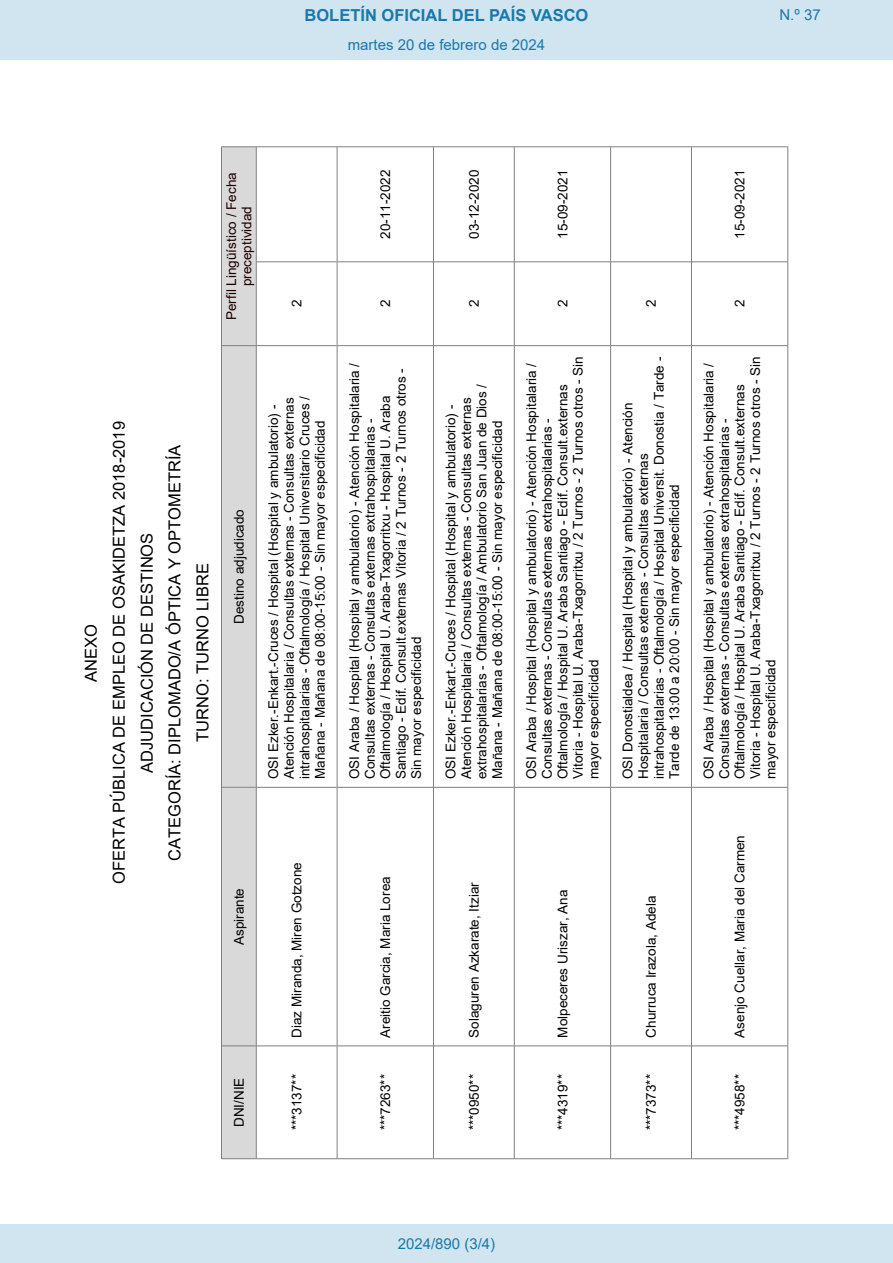
<style>
.page{position:relative;width:893px;height:1263px;background:#fff}
.page>*{position:absolute;margin:0;border:0;box-sizing:border-box;transform-origin:0 0}
.t1{font:16.5px/27.9px "Arial";color:#000;text-align:center}
.t2{font:700 16.5px "Arial";color:#1879ad}
.Paginacion_Centro{font:15px "Arial";color:#1879ad}
.t3{font:13.5px/15.5px "Arial";color:#000}
.t4{font:13.5px/15.5px "Arial";color:#1f0000;text-align:center}
</style>
<div class="page">
<div style="left:222px;top:1046px;width:34px;height:112px;background:#d9d9d9"></div>
<div style="left:222px;top:788px;width:34px;height:257px;background:#d9d9d9"></div>
<div style="left:222px;top:346px;width:34px;height:441px;background:#d9d9d9"></div>
<div style="left:222px;top:147px;width:34px;height:198px;background:#d9d9d9"></div>
<hr style="left:222px;top:1158px;width:565px;height:1px;background:#808080">
<hr style="left:222px;top:1045px;width:34px;height:1px;background:#808080">
<hr style="left:257px;top:1045px;width:80px;height:1px;background:#808080">
<hr style="left:337px;top:1045px;width:96px;height:1px;background:#808080">
<hr style="left:434px;top:1045px;width:80px;height:1px;background:#808080">
<hr style="left:515px;top:1045px;width:95px;height:1px;background:#808080">
<hr style="left:611px;top:1045px;width:80px;height:1px;background:#808080">
<hr style="left:692px;top:1045px;width:95px;height:1px;background:#808080">
<hr style="left:222px;top:787px;width:34px;height:1px;background:#808080">
<hr style="left:257px;top:787px;width:80px;height:1px;background:#808080">
<hr style="left:337px;top:787px;width:96px;height:1px;background:#808080">
<hr style="left:434px;top:787px;width:80px;height:1px;background:#808080">
<hr style="left:515px;top:787px;width:95px;height:1px;background:#808080">
<hr style="left:611px;top:787px;width:80px;height:1px;background:#808080">
<hr style="left:692px;top:787px;width:95px;height:1px;background:#808080">
<hr style="left:222px;top:345px;width:34px;height:1px;background:#808080">
<hr style="left:257px;top:345px;width:80px;height:1px;background:#808080">
<hr style="left:337px;top:345px;width:96px;height:1px;background:#808080">
<hr style="left:434px;top:345px;width:80px;height:1px;background:#808080">
<hr style="left:515px;top:345px;width:95px;height:1px;background:#808080">
<hr style="left:611px;top:345px;width:80px;height:1px;background:#808080">
<hr style="left:692px;top:345px;width:95px;height:1px;background:#808080">
<hr style="left:222px;top:146px;width:565px;height:1px;background:#808080">
<hr style="left:257px;top:261px;width:80px;height:1px;background:#808080">
<hr style="left:337px;top:261px;width:96px;height:1px;background:#808080">
<hr style="left:434px;top:261px;width:80px;height:1px;background:#808080">
<hr style="left:515px;top:261px;width:95px;height:1px;background:#808080">
<hr style="left:611px;top:261px;width:80px;height:1px;background:#808080">
<hr style="left:692px;top:261px;width:95px;height:1px;background:#808080">
<hr style="left:221px;top:146px;width:1px;height:1013px;background:#808080">
<hr style="left:256px;top:147px;width:1px;height:1011px;background:#808080">
<hr style="left:337px;top:147px;width:1px;height:1011px;background:#808080">
<hr style="left:433px;top:147px;width:1px;height:1011px;background:#808080">
<hr style="left:514px;top:147px;width:1px;height:1011px;background:#808080">
<hr style="left:610px;top:147px;width:1px;height:1011px;background:#808080">
<hr style="left:691px;top:147px;width:1px;height:1011px;background:#808080">
<hr style="left:787px;top:146px;width:1px;height:1013px;background:#808080">
<div style="left:0;top:0;width:893px;height:60px;background:#d0e5f0"></div>
<div style="left:0;top:1225px;width:893px;height:38px;background:#d0e5f0"></div>
<p class="t2" style="left:305px;top:3px;width:285px">BOLETÍN OFICIAL DEL PAÍS VASCO</p>
<p class="Paginacion_Centro" style="left:779px;top:5px;width:43px">N.º 37</p>
<p class="Paginacion_Centro" style="left:348px;top:35px;width:199px">martes 20 de febrero de 2024</p>
<p class="t4" style="left:223px;top:320px;width:149px;rotate:-90deg">Perfil Lingüístico / Fecha preceptividad</p>
<p class="t3" style="left:289px;top:307px;width:9px;rotate:-90deg">2</p>
<p class="t1" style="left:77px;top:884px;width:464px;rotate:-90deg">ANEXO<br>OFERTA PÚBLICA DE EMPLEO DE OSAKIDETZA 2018-2019<br>ADJUDICACIÓN DE DESTINOS<br>CATEGORÍA: DIPLOMADO/A ÓPTICA Y OPTOMETRÍA<br>TURNO: TURNO LIBRE</p>
<p class="t3" style="left:231px;top:624px;width:116px;rotate:-90deg">Destino adjudicado</p>
<p class="t3" style="left:266px;top:779px;width:385px;rotate:-90deg">OSI Ezker.-Enkart.-Cruces / Hospital (Hospital y ambulatorio) - Atención Hospitalaria / Consultas externas - Consultas externas intrahospitalarias - Oftalmología / Hospital Universitario Cruces / Mañana - Mañana de 08:00-15:00 - Sin mayor especificidad</p>
<p class="t3" style="left:231px;top:945px;width:59px;rotate:-90deg">Aspirante</p>
<p class="t3" style="left:231px;top:1127px;width:51px;rotate:-90deg">DNI/NIE</p>
<p class="t3" style="left:289px;top:1038px;width:177px;rotate:-90deg">Diaz Miranda, Miren Gotzone</p>
<p class="t3" style="left:289px;top:1130px;width:58px;rotate:-90deg">***3137**</p>
<p class="t3" style="left:378px;top:239px;width:71px;rotate:-90deg">20-11-2022</p>
<p class="t3" style="left:466px;top:239px;width:71px;rotate:-90deg">03-12-2020</p>
<p class="t3" style="left:555px;top:239px;width:71px;rotate:-90deg">15-09-2021</p>
<p class="t3" style="left:732px;top:239px;width:71px;rotate:-90deg">15-09-2021</p>
<p class="t3" style="left:378px;top:307px;width:9px;rotate:-90deg">2</p>
<p class="t3" style="left:466px;top:307px;width:9px;rotate:-90deg">2</p>
<p class="t3" style="left:347px;top:779px;width:418px;rotate:-90deg">OSI Araba / Hospital (Hospital y ambulatorio) - Atención Hospitalaria / Consultas externas - Consultas externas extrahospitalarias - Oftalmología / Hospital U. Araba-Txagorritxu - Hospital U. Araba Santiago - Edif. Consult.externas Vitoria / 2 Turnos - 2 Turnos otros - Sin mayor especificidad</p>
<p class="t3" style="left:443px;top:779px;width:397px;rotate:-90deg">OSI Ezker.-Enkart.-Cruces / Hospital (Hospital y ambulatorio) - Atención Hospitalaria / Consultas externas - Consultas externas extrahospitalarias - Oftalmología / Ambulatorio San Juan de Dios / Mañana - Mañana de 08:00-15:00 - Sin mayor especificidad</p>
<p class="t3" style="left:555px;top:307px;width:9px;rotate:-90deg">2</p>
<p class="t3" style="left:524px;top:779px;width:425px;rotate:-90deg">OSI Araba / Hospital (Hospital y ambulatorio) - Atención Hospitalaria / Consultas externas - Consultas externas extrahospitalarias - Oftalmología / Hospital U. Araba Santiago - Edif. Consult.externas Vitoria - Hospital U. Araba-Txagorritxu / 2 Turnos - 2 Turnos otros - Sin mayor especificidad</p>
<p class="t3" style="left:643px;top:307px;width:9px;rotate:-90deg">2</p>
<p class="t3" style="left:620px;top:779px;width:424px;rotate:-90deg">OSI Donostialdea / Hospital (Hospital y ambulatorio) - Atención Hospitalaria / Consultas externas - Consultas externas intrahospitalarias - Oftalmología / Hospital Universit. Donostia / Tarde - Tarde de 13:00 a 20:00 - Sin mayor especificidad</p>
<p class="t3" style="left:732px;top:307px;width:9px;rotate:-90deg">2</p>
<p class="t3" style="left:701px;top:779px;width:425px;rotate:-90deg">OSI Araba / Hospital (Hospital y ambulatorio) - Atención Hospitalaria / Consultas externas - Consultas externas extrahospitalarias - Oftalmología / Hospital U. Araba Santiago - Edif. Consult.externas Vitoria - Hospital U. Araba-Txagorritxu / 2 Turnos - 2 Turnos otros - Sin mayor especificidad</p>
<p class="t3" style="left:378px;top:1038px;width:163px;rotate:-90deg">Areitio Garcia, Maria Lorea</p>
<p class="t3" style="left:378px;top:1130px;width:58px;rotate:-90deg">***7263**</p>
<p class="t3" style="left:466px;top:1038px;width:157px;rotate:-90deg">Solaguren Azkarate, Itziar</p>
<p class="t3" style="left:466px;top:1130px;width:58px;rotate:-90deg">***0950**</p>
<p class="t3" style="left:555px;top:1038px;width:149px;rotate:-90deg">Molpeceres Uriszar, Ana</p>
<p class="t3" style="left:555px;top:1130px;width:58px;rotate:-90deg">***4319**</p>
<p class="t3" style="left:643px;top:1038px;width:143px;rotate:-90deg">Churruca Irazola, Adela</p>
<p class="t3" style="left:643px;top:1130px;width:58px;rotate:-90deg">***7373**</p>
<p class="t3" style="left:732px;top:1038px;width:204px;rotate:-90deg">Asenjo Cuellar, Maria del Carmen</p>
<p class="t3" style="left:732px;top:1130px;width:58px;rotate:-90deg">***4958**</p>
<p class="Paginacion_Centro" style="left:398px;top:1234px;width:99px">2024/890 (3/4)</p>
</div>
